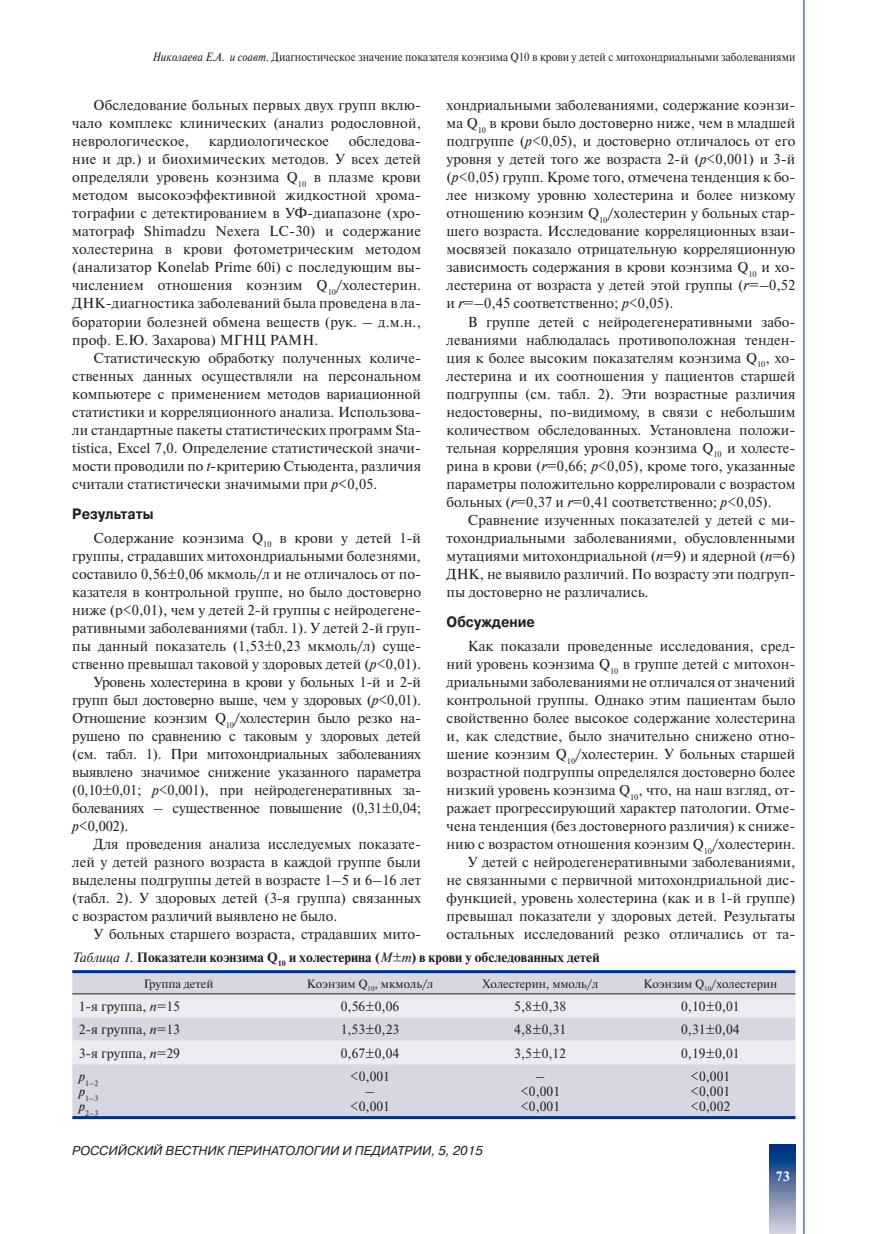
<style>
.page{position:relative;width:872px;height:1234px;background:#fff}
.page>*{position:absolute;margin:0;border:0;box-sizing:border-box;transform-origin:0 0}
.t1{font:700 15px "Pragmatica C";color:#231f20;scale:.9 1}
.t2{font:14.4px/18px "Newton C";color:#231f20;text-align:justify}
.t3{font:14.4px "Newton C";letter-spacing:-.02em;color:#231f20}
.t4{font:13.5px/15px "Newton C";color:#231f20;text-align:center}
.t5{font:700 13.5px "Newton C";color:#231f20}
.t6{font:700 13.5px "Newton C";color:#fff}
.t7{font:italic 12.75px "Pragmatica C";color:#231f20}
.t8{font:12px "Newton C";color:#231f20;scale:.9 1}
.t9{font:12px "Newton C";color:#231f20}
.t10{font:7.8px/15px "Newton C";color:#231f20;text-align:justify}
.s1{font-style:italic}
.s2{font-weight:400;font-style:italic}
</style>
<div class="page">
<svg style="left:770px;top:1144px;width:25px;height:89px;background:#627ca9"></svg>
<hr style="left:803px;top:0;width:1px;height:1233px;background:#003186">
<div style="left:72px;top:972px;width:723px;height:143px;background:#d6d7e3"></div>
<svg style="left:72px;top:994px;width:723px;height:69px;background:#e2e3eb"></svg>
<hr style="left:72px;top:969px;width:723px;height:3px;background:#003186">
<hr style="left:72px;top:993px;width:723px;height:1px;background:#231f20">
<hr style="left:72px;top:1115px;width:723px;height:3px;background:#003186">
<p class="t8" style="left:153px;top:50px;width:715px"><span class="s1">Николаева Е.А. и соавт.</span> Диагностическое значение показателя коэнзима Q10 в крови у детей с митохондриальными заболеваниями</p>
<p class="t2" style="left:72px;top:96px;width:350px;text-indent:21px">Обследование больных первых двух групп вклю&shy;чало комплекс клинических (анализ родословной, неврологическое,</p>
<p class="t2" style="left:446px;top:96px;width:350px">хондриальными заболеваниями, содержание коэнзи&shy;ма Q<sub>10</sub> в крови было достоверно ниже, чем в младшей подгруппе (<span class="s1">p</span>&lt;0,05), и достоверно отличалось от его уровня у детей того же возраста 2-й (<span class="s1">p</span>&lt;0,001) и 3-й (<span class="s1">p</span>&lt;0,05) групп. Кроме того, отмечена тенденция к бо&shy;лее низкому уровню холестерина и более низкому отношению коэнзим Q<sub>10</sub>/холестерин у больных стар&shy;шего возраста. Исследование корреляционных взаи&shy;мосвязей показало отрицательную корреляционную зависимость содержания в крови коэнзима Q<sub>10</sub> и хо&shy;лестерина от возраста у детей этой группы (<span class="s1">r</span>=–0,52 и <span class="s1">r</span>=–0,45 соответственно; <span class="s1">p</span>&lt;0,05).</p>
<p class="t2" style="left:446px;top:312px;width:350px;text-indent:21px">В группе детей с нейродегенеративными забо&shy;леваниями наблюдалась противоположная тенден&shy;ция к более высоким показателям коэнзима Q<sub>10</sub>, хо&shy;лестерина и их соотношения у пациентов старшей подгруппы (см. табл. 2). Эти возрастные различия недостоверны, по-видимому, в связи с небольшим количеством обследованных. Установлена положи&shy;тельная корреляция уровня коэнзима Q<sub>10</sub> и холесте&shy;рина в крови (<span class="s1">r</span>=0,66; <span class="s1">p</span>&lt;0,05), кроме того, указанные параметры положительно коррелировали с возрастом больных (<span class="s1">r</span>=0,37 и <span class="s1">r</span>=0,41 соответственно; <span class="s1">p</span>&lt;0,05).</p>
<p class="t2" style="left:446px;top:510px;width:350px;text-indent:21px">Сравнение изученных показателей у детей с ми&shy;тохондриальными заболеваниями, обусловленными мутациями митохондриальной (<span class="s1">n</span>=9) и ядерной (<span class="s1">n</span>=6)<br>ДНК, не выявило различий. По возрасту эти подгруп&shy;пы достоверно не различались.</p>
<p class="t1" style="left:446px;top:614px;width:100px">Обсуждение</p>
<p class="t2" style="left:446px;top:636px;width:350px;text-align:right">Как показали проведенные исследования, сред&shy;ний уровень коэнзима Q<sub>10</sub> в группе детей с митохон&shy;дриальными заболеваниями не отличался от значений контрольной группы. Однако этим пациентам было свойственно более высокое содержание холестерина и, как следствие, было значительно снижено отно&shy;шение коэнзим Q<sub>10</sub>/холестерин. У больных старшей возрастной подгруппы определялся достоверно более низкий уровень коэнзима Q<sub>10</sub>, что, на наш взгляд, от&shy;ражает прогрессирующий характер патологии. Отме&shy;чена тенденция (без достоверного различия) к сниже&shy;нию с возрастом отношения коэнзим Q<sub>10</sub>/холестерин.<br>У детей с нейродегенеративными заболеваниями,<br>не связанными с первичной митохондриальной дис&shy;функцией, уровень холестерина (как и в 1-й группе) превышал показатели у здоровых детей. Результаты остальных исследований резко отличались от та-</p>
<p class="t5" style="left:72px;top:949px;width:529px"><span class="s2">Таблица 1.</span> Показатели коэнзима Q<sub>10</sub> и холестерина (<span class="s2">M±m</span>) в крови у обследованных детей</p>
<p class="t9" style="left:144px;top:976px;width:71px">Группа детей</p>
<p class="t9" style="left:307px;top:976px;width:128px">Коэнзим Q<sub>10</sub>, мкмоль/л</p>
<p class="t9" style="left:482px;top:976px;width:118px">Холестерин, ммоль/л</p>
<p class="t9" style="left:643px;top:976px;width:135px">Коэнзим Q<sub>10</sub>/холестерин</p>
<p class="t4" style="left:79px;top:998px;width:103px">1-я группа, <span class="s1">n</span>=15</p>
<p class="t4" style="left:341px;top:998px;width:60px">0,56±0,06</p>
<p class="t4" style="left:514px;top:998px;width:53px">5,8±0,38</p>
<p class="t4" style="left:681px;top:998px;width:60px">0,10±0,01</p>
<p class="t4" style="left:79px;top:1022px;width:103px">2-я группа, <span class="s1">n</span>=13</p>
<p class="t4" style="left:341px;top:1022px;width:60px">1,53±0,23</p>
<p class="t4" style="left:514px;top:1022px;width:53px">4,8±0,31</p>
<p class="t4" style="left:681px;top:1022px;width:60px">0,31±0,04</p>
<p class="t4" style="left:79px;top:1045px;width:103px">3-я группа, <span class="s1">n</span>=29</p>
<p class="t4" style="left:341px;top:1045px;width:60px">0,67±0,04</p>
<p class="t4" style="left:514px;top:1045px;width:53px">3,5±0,12</p>
<p class="t4" style="left:681px;top:1045px;width:60px">0,19±0,01</p>
<p class="t10" style="left:79px;top:1075px;width:21px"><sup>р</sup>1–2 <sup>р</sup>1–3 <sup>р</sup>2–3</p>
<p class="t4" style="left:350px;top:1068px;width:41px">&lt;0,001 – &lt;0,001</p>
<p class="t4" style="left:520px;top:1068px;width:41px">– &lt;0,001 &lt;0,001</p>
<p class="t4" style="left:690px;top:1068px;width:41px;text-align:justify">&lt;0,001 &lt;0,001 &lt;0,002</p>
<p class="t2" style="left:72px;top:132px;width:350px;text-indent:276px">обследова&shy;ние и др.) и биохимических методов. У всех детей определяли уровень коэнзима Q<sub>10</sub> в плазме крови методом высокоэффективной жидкостной хрома&shy;тографии с детектированием в УФ-диапазоне (хро&shy;матограф Shimadzu Nexera LC-30) и содержание холестерина в крови фотометрическим методом (анализатор Konelab Prime 60i) с последующим вы&shy;числением отношения коэнзим Q<sub>10</sub>/холестерин.<br>ДНК-диагностика заболеваний была проведена в ла&shy;боратории болезней обмена веществ (рук. – д.м.н., проф. Е.Ю. Захарова) МГНЦ РАМН.</p>
<p class="t2" style="left:72px;top:348px;width:350px;text-indent:21px">Статистическую обработку полученных количе&shy;ственных данных осуществляли на персональном компьютере с применением методов вариационной статистики и корреляционного анализа. Использова&shy;ли стандартные пакеты статистических программ Sta&shy;tistica, Excel 7,0. Определение статистической значи&shy;мости проводили по <span class="s1">t</span>-критерию Стьюдента, различия считали статистически значимыми при <span class="s1">р</span>&lt;0,05.</p>
<p class="t1" style="left:72px;top:506px;width:92px">Результаты</p>
<p class="t2" style="left:94px;top:528px;width:329px">Содержание коэнзима Q<sub>10</sub> в крови у детей 1-й</p>
<p class="t2" style="left:72px;top:546px;width:350px">группы, страдавших митохондриальными болезнями,</p>
<p class="t2" style="left:72px;top:564px;width:350px">составило 0,56±0,06 мкмоль/л и не отличалось от по-</p>
<p class="t2" style="left:72px;top:582px;width:350px">казателя в контрольной группе, но было достоверно</p>
<p class="t2" style="left:72px;top:600px;width:350px">ниже (p&lt;0,01), чем у детей 2-й группы с нейродегене-</p>
<p class="t2" style="left:72px;top:618px;width:350px">ративными заболеваниями (табл. 1). У детей 2-й груп-</p>
<p class="t2" style="left:72px;top:636px;width:350px">пы данный показатель (1,53±0,23 мкмоль/л) суще-</p>
<p class="t2" style="left:72px;top:654px;width:350px">ственно превышал таковой у здоровых детей (<span class="s1">p</span>&lt;0,01).</p>
<p class="t3" style="left:94px;top:673px;width:329px">Уровень холестерина в крови у больных 1-й и 2-й</p>
<p class="t3" style="left:72px;top:691px;width:350px">групп был достоверно выше, чем у здоровых (<span class="s1">p</span>&lt;0,01).</p>
<p class="t3" style="left:72px;top:709px;width:350px">Отношение коэнзим Q<sub>10</sub>/холестерин было резко на-</p>
<p class="t3" style="left:72px;top:727px;width:350px">рушено по сравнению с таковым у здоровых детей</p>
<p class="t3" style="left:72px;top:745px;width:350px">(см. табл. 1). При митохондриальных заболеваниях</p>
<p class="t3" style="left:72px;top:763px;width:350px">выявлено значимое снижение указанного параметра</p>
<p class="t3" style="left:72px;top:781px;width:350px">(0,10±0,01; <span class="s1">p</span>&lt;0,001), при нейродегенеративных за-</p>
<p class="t3" style="left:72px;top:799px;width:350px">болеваниях – существенное повышение (0,31±0,04;</p>
<p class="t2" style="left:72px;top:816px;width:58px"><span class="s1">p</span>&lt;0,002).</p>
<p class="t2" style="left:94px;top:834px;width:329px">Для проведения анализа исследуемых показате-</p>
<p class="t2" style="left:72px;top:852px;width:350px">лей у детей разного возраста в каждой группе были</p>
<p class="t2" style="left:72px;top:870px;width:350px">выделены подгруппы детей в возрасте 1–5 и 6–16 лет</p>
<p class="t2" style="left:72px;top:888px;width:350px">(табл. 2). У здоровых детей (3-я группа) связанных</p>
<p class="t2" style="left:72px;top:906px;width:267px">с возрастом различий выявлено не было.</p>
<p class="t2" style="left:94px;top:924px;width:329px">У больных старшего возраста, страдавших мито-</p>
<p class="t2" style="left:209px;top:132px;width:122px">кардиологическое</p>
<p class="t7" style="left:72px;top:1142px;width:412px">РОССИЙСКИЙ ВЕСТНИК ПЕРИНАТОЛОГИИ И ПЕДИАТРИИ, 5, 2015</p>
<p class="t6" style="left:775px;top:1168px;width:15px">73</p>
</div>
